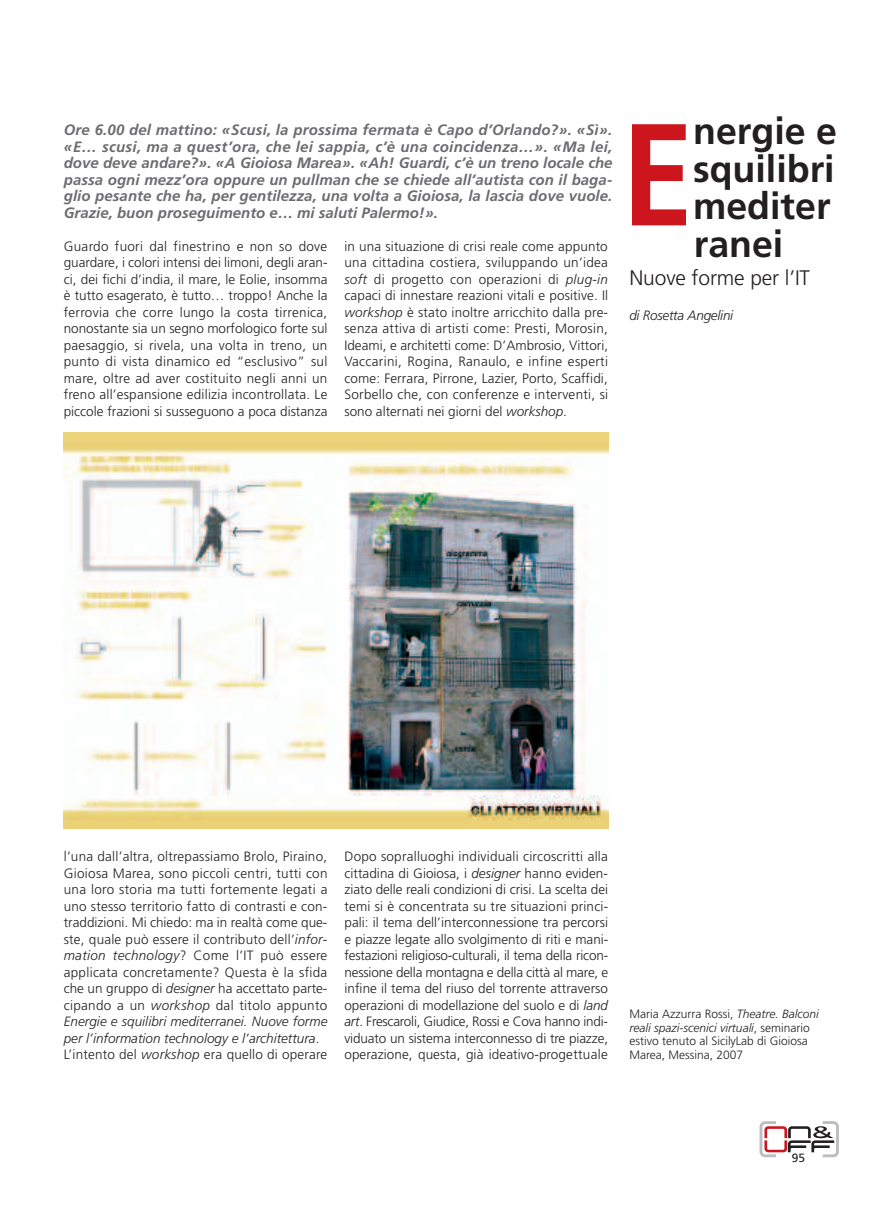
<style>
.page{position:relative;width:893px;height:1212px;background:#fff}
.page>*{position:absolute;margin:0;border:0;box-sizing:border-box;transform-origin:0 0}
.t1{font:700 144.9px "Frutiger";color:#cd151d;scale:.9 1}
.t2{font:700 37.5px/37.5px "Frutiger";color:#231f20}
.t3{font:300 21px "Frutiger";letter-spacing:-.005em;color:#231f20}
.t4{font:italic 700 15px/16.5px "Frutiger";color:#6c6d70;text-align:justify}
.t5{font:300 13.5px/16.5px "Frutiger";letter-spacing:.015em;color:#231f20;text-align:justify}
.t6{font:italic 300 13.5px "Frutiger";letter-spacing:-.015em;color:#231f20}
.t7{font:300 12px/13.5px "Frutiger";color:#231f20}
.t8{font:12px "Frutiger";color:#231f20}
.s1{font-style:italic}
</style>
<div class="page">
<svg style="left:759px;top:1121px;width:80px;height:37px"></svg>
<img style="left:64px;top:432px;width:544px;height:396px">
<p class="t4" style="left:64px;top:123px;width:550px">Ore 6.00 del mattino: «Scusi, la prossima fermata è Capo d’Orlando?». «Sì». «E… scusi, ma a quest’ora, che lei sappia, c’è una coincidenza…». «Ma lei, dove deve andare?». «A Gioiosa Marea». «Ah! Guardi, c’è un treno locale che passa ogni mezz’ora oppure un pullman che se chiede all’autista con il baga&shy;glio pesante che ha, per gentilezza, una volta a Gioiosa, la lascia dove vuole.<br>Grazie, buon proseguimento e… mi saluti Palermo!».</p>
<p class="t5" style="left:64px;top:239px;width:265px">Guardo fuori dal finestrino e non so dove guardare, i colori intensi dei limoni, degli aran&shy;ci, dei fichi d’india, il mare, le Eolie, insomma è tutto esagerato, è tutto… troppo! Anche la ferrovia che corre lungo la costa tirrenica, nonostante sia un segno morfologico forte sul paesaggio, si rivela, una volta in treno, un punto di vista dinamico ed “esclusivo” sul mare, oltre ad aver costituito negli anni un freno all’espansione edilizia incontrollata. Le piccole frazioni si susseguono a poca distanza</p>
<p class="t5" style="left:344px;top:239px;width:265px">in una situazione di crisi reale come appunto una cittadina costiera, sviluppando un’idea <span class="s1">soft</span> di progetto con operazioni di <span class="s1">plug-in </span>capaci di innestare reazioni vitali e positive. Il <span class="s1">workshop</span> è stato inoltre arricchito dalla pre&shy;senza attiva di artisti come: Presti, Morosin, Ideami, e architetti come: D’Ambrosio, Vittori, Vaccarini, Rogina, Ranaulo, e infine esperti come: Ferrara, Pirrone, Lazier, Porto, Scaffidi, Sorbello che, con conferenze e interventi, si sono alternati nei giorni del <span class="s1">workshop</span>.</p>
<h1 class="t1" style="left:621px;top:117px;width:82px">E</h1>
<h2 class="t2" style="left:693px;top:115px;width:145px">nergie e squilibri mediter ranei</h2>
<h3 class="t3" style="left:629px;top:269px;width:182px">Nuove forme per l’IT</h3>
<p class="t6" style="left:629px;top:309px;width:105px">di Rosetta Angelini</p>
<p class="t5" style="left:64px;top:849px;width:265px;text-align:left">l’una dall’altra, oltrepassiamo Brolo, Piraino, Gioiosa Marea, sono piccoli centri, tutti con una loro storia ma tutti fortemente legati a uno stesso territorio fatto di contrasti e con&shy;traddizioni. Mi chiedo: ma in realtà come que&shy;ste, quale può essere il contributo dell’<span class="s1">infor&shy;mation technology</span>? Come l’IT può essere applicata concretamente? Questa è la sfida che un gruppo di <span class="s1">designer</span> ha accettato parte&shy;cipando a un <span class="s1">workshop</span> dal titolo appunto <span class="s1">Energie e squilibri mediterranei. Nuove forme per l’information technology e l’architettura</span>.<br>L’intento del <span class="s1">workshop</span> era quello di operare</p>
<p class="t5" style="left:344px;top:849px;width:265px">Dopo sopralluoghi individuali circoscritti alla cittadina di Gioiosa, i <span class="s1">designer</span> hanno eviden&shy;ziato delle reali condizioni di crisi. La scelta dei temi si è concentrata su tre situazioni princi&shy;pali: il tema dell’interconnessione tra percorsi e piazze legate allo svolgimento di riti e mani&shy;festazioni religioso-culturali, il tema della ricon&shy;nessione della montagna e della città al mare, e infine il tema del riuso del torrente attraverso operazioni di modellazione del suolo e di <span class="s1">land art</span>. Frescaroli, Giudice, Rossi e Cova hanno indi&shy;viduato un sistema interconnesso di tre piazze, operazione, questa, già ideativo-progettuale</p>
<p class="t7" style="left:629px;top:1008px;width:191px">Maria Azzurra Rossi, <span class="s1">Theatre. Balconi reali spazi-scenici virtuali</span>, seminario estivo tenuto al SicilyLab di Gioiosa Marea, Messina, 2007</p>
<p class="t8" style="left:792px;top:1153px;width:15px">95</p>
</div>
